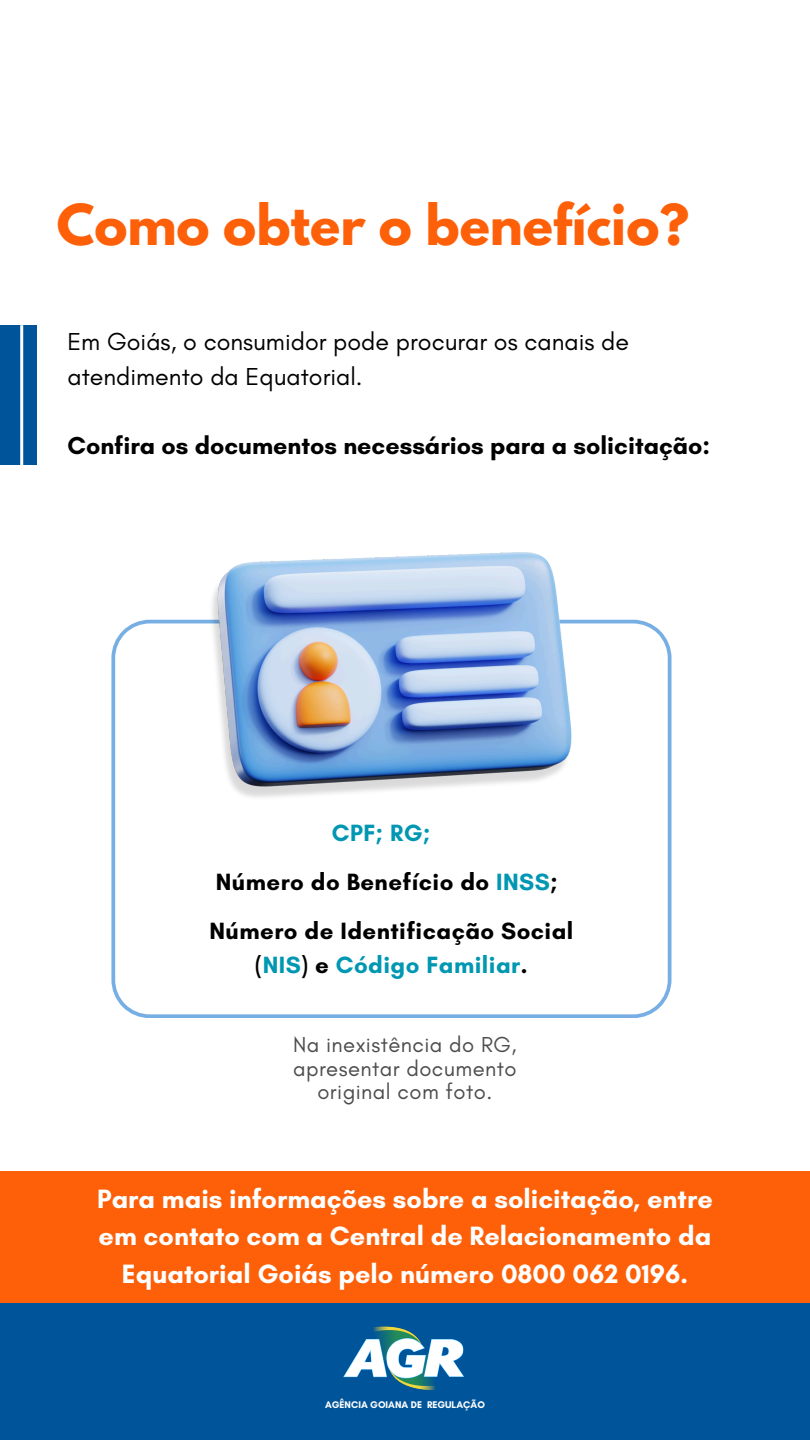
<style>
.page{position:relative;width:810px;height:1440px;background:#fff}
.page>*{position:absolute;margin:0;border:0;box-sizing:border-box;transform-origin:0 0}
.t1{font:700 50px "League Spartan";color:#fd6008}
.t2{font:700 27px/37.5px "Glacial Indifference";color:#fff;text-align:center}
.t3{font:25px/34.5px "Glacial Indifference";color:#000}
.t4{font:700 25px "Glacial Indifference";color:#000}
.t5{font:700 24px/33.8px "Glacial Indifference";letter-spacing:.02em;color:#000;text-align:center}
.t6{font:700 24px "Glacial Indifference";color:#0097b2}
.t7{font:22px/23.7px "Glacial Indifference";letter-spacing:.02em;color:#4d4d4d;text-align:center}
.t8{font:700 9.9px "Glacial Indifference";color:#fff}
.s1{color:#0097b2}
</style>
<div class="page">
<div style="left:0;top:325px;width:36px;height:139px;background:#00549a"></div>
<svg style="left:111px;top:620px;width:560px;height:398px"></svg>
<div style="left:0;top:1171px;width:810px;height:269px;background:#fd6008"></div>
<div style="left:0;top:1303px;width:810px;height:137px;background:#00549a"></div>
<img style="left:343px;top:1326px;width:121px;height:64px">
<hr style="left:20px;top:325px;width:3px;height:150px;background:#fff">
<img style="left:201px;top:552px;width:378px;height:251px">
<h2 class="t1" style="left:57px;top:200px;width:634px">Como obter o benefício?</h2>
<h1 class="t3" style="left:67px;top:324px;width:563px">Em Goiás, o consumidor pode procurar os canais de atendimento da Equatorial.</h1>
<h3 class="t4" style="left:67px;top:430px;width:644px">Confira os documentos necessários para a solicitação:</h3>
<p class="t6" style="left:332px;top:818px;width:100px">CPF; RG;</p>
<h6 class="t5" style="left:216px;top:864px;width:343px">Número do Benefício do <span class="s1">INSS</span>;</h6>
<h2 class="t5" style="left:209px;top:914px;width:365px">Número de Identificação Social (<span class="s1">NIS</span>) e <span class="s1">Código Familiar</span>.</h2>
<h5 class="t7" style="left:293px;top:1032px;width:225px">Na inexistência do RG, apresentar documento original com foto.</h5>
<p class="t2" style="left:97px;top:1180px;width:617px">Para mais informações sobre a solicitação, entre em contato com a Central de Relacionamento da<br>Equatorial Goiás pelo número 0800 062 0196.</p>
<h4 class="t8" style="left:325px;top:1399px;width:161px">AGÊNCIA GOIANA DE REGULAÇÃO</h4>
</div>
